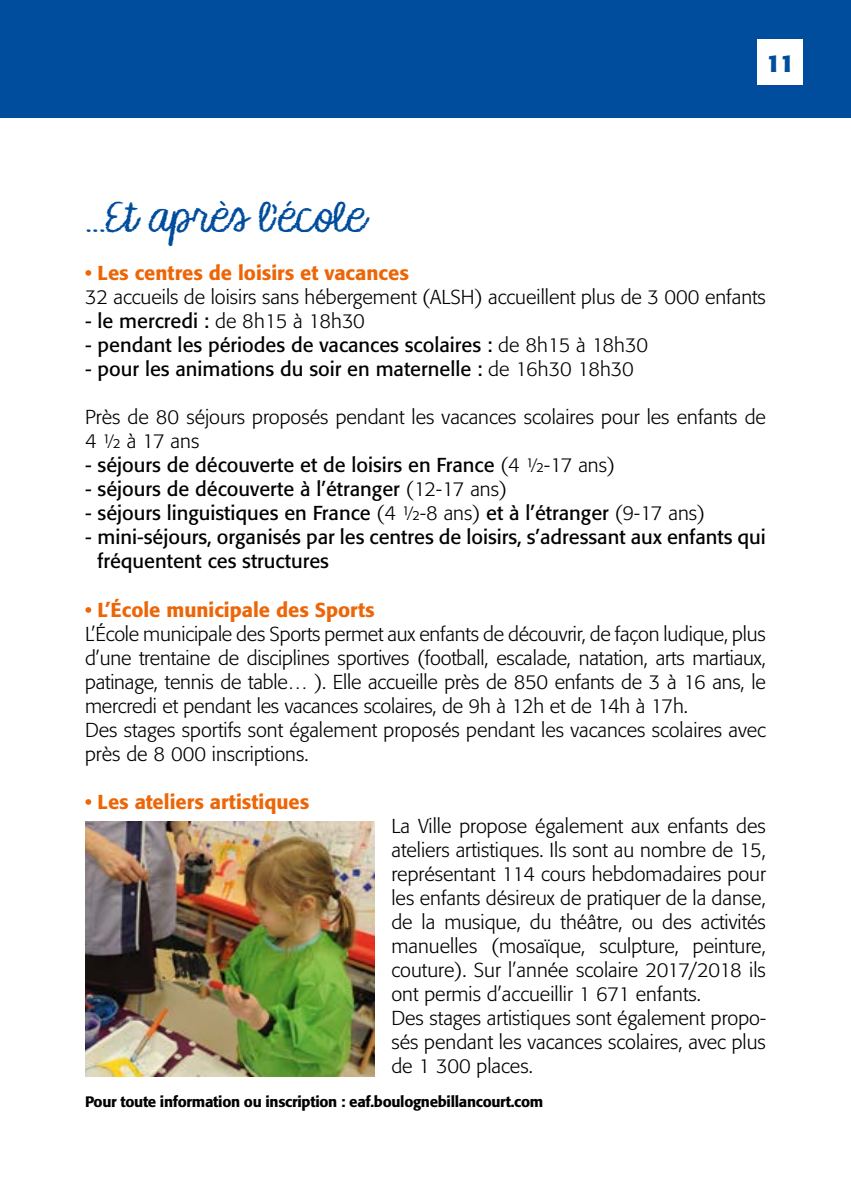
<style>
.page{position:relative;width:851px;height:1191px;background:#fff}
.page>*{position:absolute;margin:0;border:0;box-sizing:border-box;transform-origin:0 0}
.t1{font:40px "KG Makes You Stronger";color:#004d9d}
.t2{font:700 24px "Formata";color:#004d9d}
.t3{font:300 20px/24px "Formata";color:#000}
.t4{font:20px/24px "Formata";color:#000}
.t5{font:500 20px "Formata";color:#ec6608}
.t6{font:500 15px "Formata";letter-spacing:-.02em;color:#000}
.s1{font-weight:300}
</style>
<div class="page">
<div style="left:0;top:0;width:850px;height:117px;background:#004d9d"></div>
<div style="left:757px;top:40px;width:45px;height:45px;background:#fff"></div>
<img style="left:85px;top:821px;width:289px;height:255px">
<p class="t2" style="left:766px;top:48px;width:29px">11</p>
<h1 class="t1" style="left:85px;top:193px;width:281px">...Et après l’école</h1>
<p class="t5" style="left:85px;top:261px;width:325px">• Les centres de loisirs et vacances</p>
<p class="t3" style="left:85px;top:285px;width:682px">32 accueils de loisirs sans hébergement (ALSH) accueillent plus de 3 000 enfants</p>
<p class="t4" style="left:85px;top:309px;width:281px">- le mercredi : <span class="s1">de 8h15 à 18h30</span></p>
<p class="t4" style="left:85px;top:333px;width:564px">- pendant les périodes de vacances scolaires : <span class="s1">de 8h15 à 18h30</span></p>
<p class="t4" style="left:85px;top:357px;width:550px">- pour les animations du soir en maternelle : <span class="s1">de 16h30 18h30</span></p>
<p class="t3" style="left:85px;top:405px;width:682px">Près de 80 séjours proposés pendant les vacances scolaires pour les enfants de<br>4 ½ à 17 ans</p>
<p class="t4" style="left:85px;top:453px;width:531px">- séjours de découverte et de loisirs en France <span class="s1">(4 ½-17 ans)</span></p>
<p class="t4" style="left:85px;top:477px;width:423px">- séjours de découverte à l’étranger <span class="s1">(12-17 ans)</span></p>
<p class="t4" style="left:85px;top:501px;width:621px">- séjours linguistiques en France <span class="s1">(4 ½-8 ans)</span> et à l’étranger <span class="s1">(9-17 ans)</span></p>
<p class="t4" style="left:98px;top:525px;width:669px;text-indent:-12px">- mini-séjours, organisés par les centres de loisirs, s’adressant aux enfants qui fréquentent ces structures</p>
<p class="t5" style="left:85px;top:597px;width:291px">• L’École municipale des Sports</p>
<p class="t3" style="left:85px;top:621px;width:682px">L’École municipale des Sports permet aux enfants de découvrir, de façon ludique, plus d’une trentaine de disciplines sportives (football, escalade, natation, arts martiaux, patinage, tennis de table… ). Elle accueille près de 850 enfants de 3 à 16 ans, le mercredi et pendant les vacances scolaires, de 9h à 12h et de 14h à 17h.<br>Des stages sportifs sont également proposés pendant les vacances scolaires avec près de 8 000 inscriptions.</p>
<p class="t5" style="left:85px;top:789px;width:226px">• Les ateliers artistiques</p>
<p class="t3" style="left:391px;top:813px;width:376px">La Ville propose également aux enfants des ateliers artistiques. Ils sont au nombre de 15, représentant 114 cours hebdomadaires pour les enfants désireux de pratiquer de la danse, de la musique, du théâtre, ou des activités manuelles (mosaïque, sculpture, peinture, couture). Sur l’année scolaire 2017/2018 ils ont permis d’accueillir 1 671 enfants.<br>Des stages artistiques sont également propo&shy;sés pendant les vacances scolaires, avec plus de 1 300 places.</p>
<p class="t6" style="left:85px;top:1092px;width:460px">Pour toute information ou inscription : eaf.boulognebillancourt.com</p>
</div>
